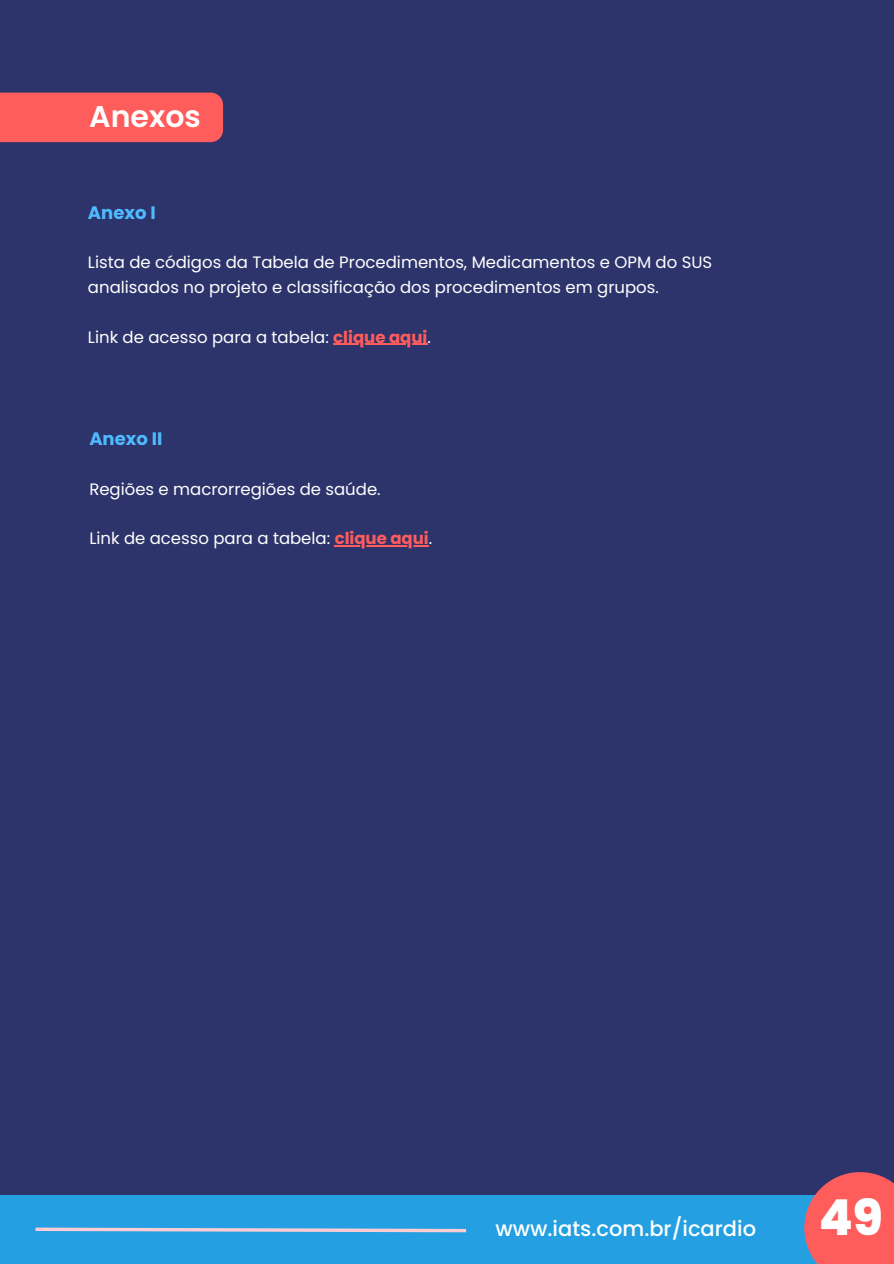
<style>
.page{position:relative;width:894px;height:1264px;background:#fff}
.page>*{position:absolute;margin:0;border:0;box-sizing:border-box;transform-origin:0 0}
.t1{font:800 49.5px "Poppins";color:#fff}
.t2{font:600 30px "Poppins";color:#fff}
.t3{font:500 21px "Poppins";color:#fff}
.t4{font:700 18px "Poppins";color:#4fbbff}
.t5{font:16.5px/24.8px "Poppins";color:#fff}
.s1{font-weight:700;color:#ff5c5c}
</style>
<div class="page">
<div style="left:0;top:0;width:893px;height:1263px;background:#2c346b"></div>
<div style="left:0;top:1195px;width:893px;height:68px;background:#24a0e2"></div>
<svg style="left:35px;top:1227px;width:432px;height:6px"></svg>
<div style="left:804px;top:1172px;width:89px;height:91px;background:#ff5c5c"></div>
<div style="left:0;top:93px;width:223px;height:49px;background:#ff5c5c"></div>
<hr style="left:333px;top:344px;width:94px;height:1px;background:#ff5c5c">
<hr style="left:334px;top:545px;width:94px;height:1px;background:#ff5c5c">
<h2 class="t2" style="left:89px;top:95px;width:113px">Anexos</h2>
<p class="t4" style="left:88px;top:200px;width:69px">Anexo I</p>
<p class="t5" style="left:88px;top:250px;width:625px">Lista de códigos da Tabela de Procedimentos, Medicamentos e OPM do SUS analisados no projeto e classificação dos procedimentos em grupos.</p>
<p class="t5" style="left:88px;top:324px;width:344px">Link de acesso para a tabela: <span class="s1">clique aqui</span>.</p>
<p class="t4" style="left:89px;top:426px;width:74px">Anexo II</p>
<p class="t5" style="left:89px;top:476px;width:293px">Regiões e macrorregiões de saúde.</p>
<p class="t5" style="left:89px;top:526px;width:344px">Link de acesso para a tabela: <span class="s1">clique aqui</span>.</p>
<p class="t3" style="left:495px;top:1213px;width:262px">www.iats.com.br/icardio</p>
<h1 class="t1" style="left:818px;top:1182px;width:66px">49</h1>
</div>
